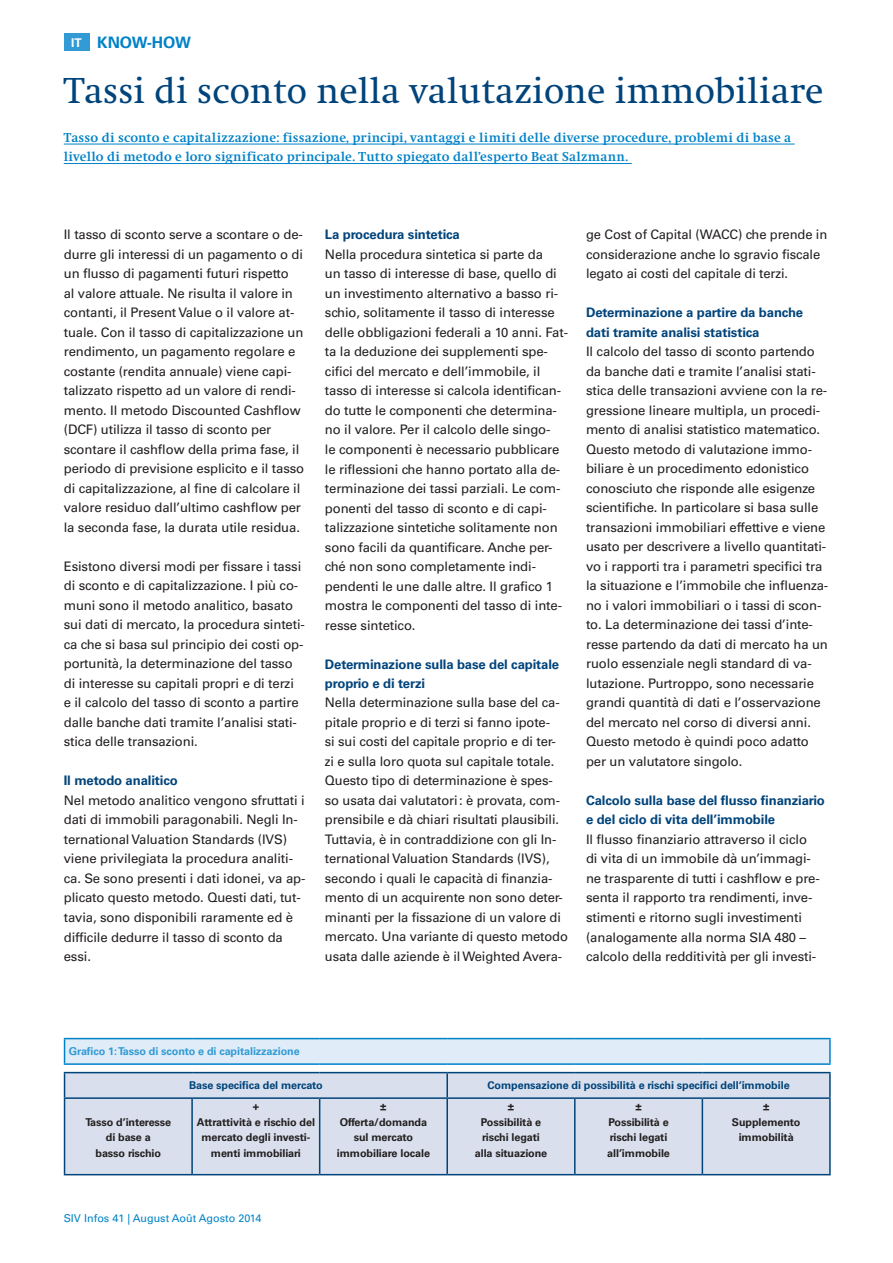
<style>
.page{position:relative;width:893px;height:1263px;background:#fff}
.page>*{position:absolute;margin:0;border:0;box-sizing:border-box;transform-origin:0 0}
.t1{font:37.5px "Swift";color:#00447b}
.t2{font:700 15.75px "Univers LT Std";color:#0082c8}
.t3{font:700 13.5px/19.5px "Swift";letter-spacing:.01em;color:#0082c8}
.t4{font:13.2px/19.5px "Univers LT Std";letter-spacing:-.01em;color:#231f20}
.t5{font:700 13.2px/19.5px "Univers LT Std";letter-spacing:-.01em;color:#00447b}
.t6{font:700 10.8px/15.6px "Univers LT Std";letter-spacing:-.01em;color:#231f20;text-align:center}
.t7{font:700 10.8px "Univers LT Std";letter-spacing:-.01em;color:#00447b}
.t8{font:700 10.8px "Univers LT Std";letter-spacing:-.01em;color:#329bd5}
.t9{font:10.8px "Univers LT Std";color:#0082c8}
.s1{font-size:12px;color:#fff}
</style>
<div class="page">
<hr style="left:64px;top:144px;width:731px;height:1px;background:#0082c8">
<hr style="left:64px;top:163px;width:568px;height:1px;background:#0082c8">
<div style="left:64px;top:34px;width:25px;height:17px;background:#329bd5"></div>
<div style="left:65px;top:1038px;width:765px;height:26px;background:#e0ecf7"></div>
<svg style="left:65px;top:1073px;width:764px;height:101px;background:#d4dbe9"></svg>
<hr style="left:64px;top:1038px;width:128px;height:1px;background:#0082c8">
<svg style="left:64px;top:1039px;width:1px;height:24px"></svg>
<hr style="left:192px;top:1038px;width:128px;height:1px;background:#0082c8">
<hr style="left:320px;top:1038px;width:127px;height:1px;background:#0082c8">
<hr style="left:447px;top:1038px;width:128px;height:1px;background:#0082c8">
<hr style="left:575px;top:1038px;width:127px;height:1px;background:#0082c8">
<hr style="left:702px;top:1038px;width:129px;height:1px;background:#0082c8">
<hr style="left:829px;top:1039px;width:2px;height:24px;background:#0082c8">
<hr style="left:64px;top:1063px;width:128px;height:2px;background:#0082c8">
<hr style="left:192px;top:1063px;width:128px;height:2px;background:#0082c8">
<hr style="left:320px;top:1063px;width:127px;height:2px;background:#0082c8">
<hr style="left:447px;top:1063px;width:128px;height:2px;background:#0082c8">
<hr style="left:575px;top:1063px;width:127px;height:2px;background:#0082c8">
<hr style="left:702px;top:1063px;width:129px;height:2px;background:#0082c8">
<hr style="left:64px;top:1072px;width:128px;height:1px;background:#00447b">
<svg style="left:64px;top:1073px;width:1px;height:24px"></svg>
<hr style="left:192px;top:1072px;width:128px;height:1px;background:#00447b">
<hr style="left:320px;top:1072px;width:127px;height:1px;background:#00447b">
<hr style="left:447px;top:1072px;width:128px;height:1px;background:#00447b">
<hr style="left:446px;top:1073px;width:2px;height:24px;background:#00447b">
<hr style="left:575px;top:1072px;width:127px;height:1px;background:#00447b">
<hr style="left:702px;top:1072px;width:129px;height:1px;background:#00447b">
<hr style="left:829px;top:1073px;width:2px;height:24px;background:#00447b">
<hr style="left:64px;top:1097px;width:128px;height:2px;background:#00447b">
<hr style="left:64px;top:1099px;width:1px;height:75px;background:#00447b">
<hr style="left:192px;top:1097px;width:128px;height:2px;background:#00447b">
<hr style="left:191px;top:1099px;width:2px;height:75px;background:#00447b">
<hr style="left:320px;top:1097px;width:127px;height:2px;background:#00447b">
<hr style="left:319px;top:1099px;width:1px;height:75px;background:#00447b">
<hr style="left:447px;top:1097px;width:128px;height:2px;background:#00447b">
<hr style="left:446px;top:1099px;width:2px;height:75px;background:#00447b">
<hr style="left:575px;top:1097px;width:127px;height:2px;background:#00447b">
<hr style="left:574px;top:1099px;width:2px;height:75px;background:#00447b">
<hr style="left:702px;top:1097px;width:129px;height:2px;background:#00447b">
<hr style="left:702px;top:1099px;width:1px;height:75px;background:#00447b">
<hr style="left:829px;top:1099px;width:2px;height:75px;background:#00447b">
<hr style="left:64px;top:1174px;width:128px;height:1px;background:#00447b">
<hr style="left:192px;top:1174px;width:128px;height:1px;background:#00447b">
<hr style="left:320px;top:1174px;width:127px;height:1px;background:#00447b">
<hr style="left:447px;top:1174px;width:128px;height:1px;background:#00447b">
<hr style="left:575px;top:1174px;width:127px;height:1px;background:#00447b">
<hr style="left:702px;top:1174px;width:129px;height:1px;background:#00447b">
<p class="t2" style="left:71px;top:33px;width:121px"><span class="s1">IT</span> KNOW-HOW</p>
<h1 class="t1" style="left:64px;top:70px;width:761px">Tassi di sconto nella valutazione immobiliare</h1>
<p class="t3" style="left:64px;top:128px;width:729px">Tasso di sconto e capitalizzazione: fissazione, principi, vantaggi e limiti delle diverse procedure, problemi di base a livello di metodo e loro significato principale. Tutto spiegato dall’esperto Beat Salzmann.</p>
<p class="t4" style="left:64px;top:225px;width:242px">Il tasso di sconto serve a scontare o de&shy;durre gli interessi di un pagamento o di un flusso di pagamenti futuri rispetto<br>al valore attuale. Ne risulta il valore in contanti, il Present Value o il valore at&shy;tuale. Con il tasso di capitalizzazione un rendimento, un pagamento regolare e costante (rendita annuale) viene capi&shy;talizzato rispetto ad un valore di rendi&shy;mento. Il metodo Discounted Cashflow (DCF) utilizza il tasso di sconto per scontare il cashflow della prima fase, il periodo di previsione esplicito e il tasso di capitalizzazione, al fine di calcolare il valore residuo dall’ultimo cashflow per la seconda fase, la durata utile residua.</p>
<p class="t4" style="left:64px;top:556px;width:243px">Esistono diversi modi per fissare i tassi di sconto e di capitalizzazione. I più co&shy;muni sono il metodo analitico, basato sui dati di mercato, la procedura sinteti&shy;ca che si basa sul principio dei costi op&shy;portunità, la determinazione del tasso di interesse su capitali propri e di terzi<br>e il calcolo del tasso di sconto a partire dalle banche dati tramite l’analisi stati&shy;stica delle transazioni.</p>
<p class="t5" style="left:64px;top:771px;width:116px">Il metodo analitico</p>
<p class="t4" style="left:64px;top:791px;width:243px">Nel metodo analitico vengono sfruttati i dati di immobili paragonabili. Negli In&shy;ternational Valuation Standards (IVS) viene privilegiata la procedura analiti&shy;ca. Se sono presenti i dati idonei, va ap&shy;plicato questo metodo. Questi dati, tut&shy;tavia, sono disponibili raramente ed è difficile dedurre il tasso di sconto da essi.</p>
<p class="t5" style="left:325px;top:225px;width:136px">La procedura sintetica</p>
<p class="t4" style="left:325px;top:245px;width:245px">Nella procedura sintetica si parte da<br>un tasso di interesse di base, quello di un investimento alternativo a basso ri&shy;schio, solitamente il tasso di interesse delle obbligazioni federali a 10 anni. Fat&shy;ta la deduzione dei supplementi spe&shy;cifici del mercato e dell’immobile, il tasso di interesse si calcola identifican&shy;do tutte le componenti che determina&shy;no il valore. Per il calcolo delle singo-<br>le componenti è necessario pubblicare le riflessioni che hanno portato alla de&shy;terminazione dei tassi parziali. Le com&shy;ponenti del tasso di sconto e di capi&shy;talizzazione sintetiche solitamente non sono facili da quantificare. Anche per&shy;ché non sono completamente indi&shy;pendenti le une dalle altre. Il grafico 1 mostra le componenti del tasso di inte&shy;resse sintetico.</p>
<p class="t5" style="left:325px;top:654px;width:236px">Determinazione sulla base del capitale proprio e di terzi</p>
<p class="t4" style="left:325px;top:693px;width:245px">Nella determinazione sulla base del ca&shy;pitale proprio e di terzi si fanno ipote-<br>si sui costi del capitale proprio e di ter&shy;zi e sulla loro quota sul capitale totale.<br>Questo tipo di determinazione è spes&shy;so usata dai valutatori: è provata, com&shy;prensibile e dà chiari risultati plausibili.<br>Tuttavia, è in contraddizione con gli In&shy;ternational Valuation Standards (IVS), secondo i quali le capacità di finanzia&shy;mento di un acquirente non sono deter&shy;minanti per la fissazione di un valore di mercato. Una variante di questo metodo usata dalle aziende è il Weighted Avera-</p>
<p class="t4" style="left:586px;top:225px;width:243px">ge Cost of Capital (WACC) che prende in considerazione anche lo sgravio fiscale legato ai costi del capitale di terzi.</p>
<p class="t5" style="left:586px;top:303px;width:219px">Determinazione a partire da banche dati tramite analisi statistica</p>
<p class="t4" style="left:586px;top:342px;width:244px">Il calcolo del tasso di sconto partendo da banche dati e tramite l’analisi stati&shy;stica delle transazioni avviene con la re&shy;gressione lineare multipla, un procedi&shy;mento di analisi statistico matematico.<br>Questo metodo di valutazione immo&shy;biliare è un procedimento edonistico conosciuto che risponde alle esigenze scientifiche. In particolare si basa sulle transazioni immobiliari effettive e viene usato per descrivere a livello quantitati&shy;vo i rapporti tra i parametri specifici tra la situazione e l’immobile che influenza&shy;no i valori immobiliari o i tassi di scon&shy;to. La determinazione dei tassi d’inte&shy;resse partendo da dati di mercato ha un ruolo essenziale negli standard di va&shy;lutazione. Purtroppo, sono necessarie grandi quantità di dati e l’osservazione del mercato nel corso di diversi anni.<br>Questo metodo è quindi poco adatto per un valutatore singolo.</p>
<p class="t5" style="left:586px;top:791px;width:240px">Calcolo sulla base del flusso finanziario e del ciclo di vita dell’immobile</p>
<p class="t4" style="left:586px;top:830px;width:235px">Il flusso finanziario attraverso il ciclo di vita di un immobile dà un’immagi&shy;ne trasparente di tutti i cashflow e pre&shy;senta il rapporto tra rendimenti, inve&shy;stimenti e ritorno sugli investimenti (analogamente alla norma SIA 480 – calcolo della redditività per gli investi-</p>
<p class="t8" style="left:69px;top:1045px;width:232px">Grafico 1: Tasso di sconto e di capitalizzazione</p>
<p class="t7" style="left:189px;top:1079px;width:135px">Base specifica del mercato</p>
<p class="t7" style="left:487px;top:1079px;width:304px">Compensazione di possibilità e rischi specifici dell‘immobile</p>
<p class="t6" style="left:85px;top:1114px;width:87px">Tasso d’interesse di base a<br>basso rischio</p>
<p class="t6" style="left:197px;top:1099px;width:120px">+<br>Attrattività e rischio del mercato degli investi&shy;menti immobiliari</p>
<p class="t6" style="left:337px;top:1099px;width:95px">±<br>Offerta/domanda sul mercato immobiliare locale</p>
<p class="t6" style="left:475px;top:1099px;width:74px">±<br>Possibilità e rischi legati alla situazione</p>
<p class="t6" style="left:607px;top:1099px;width:64px">±<br>Possibilità e rischi legati all’immobile</p>
<p class="t6" style="left:732px;top:1098px;width:70px">±<br>Supplemento immobilità</p>
<p class="t9" style="left:64px;top:1212px;width:199px">SIV Infos 41 | August Août Agosto 2014</p>
</div>
